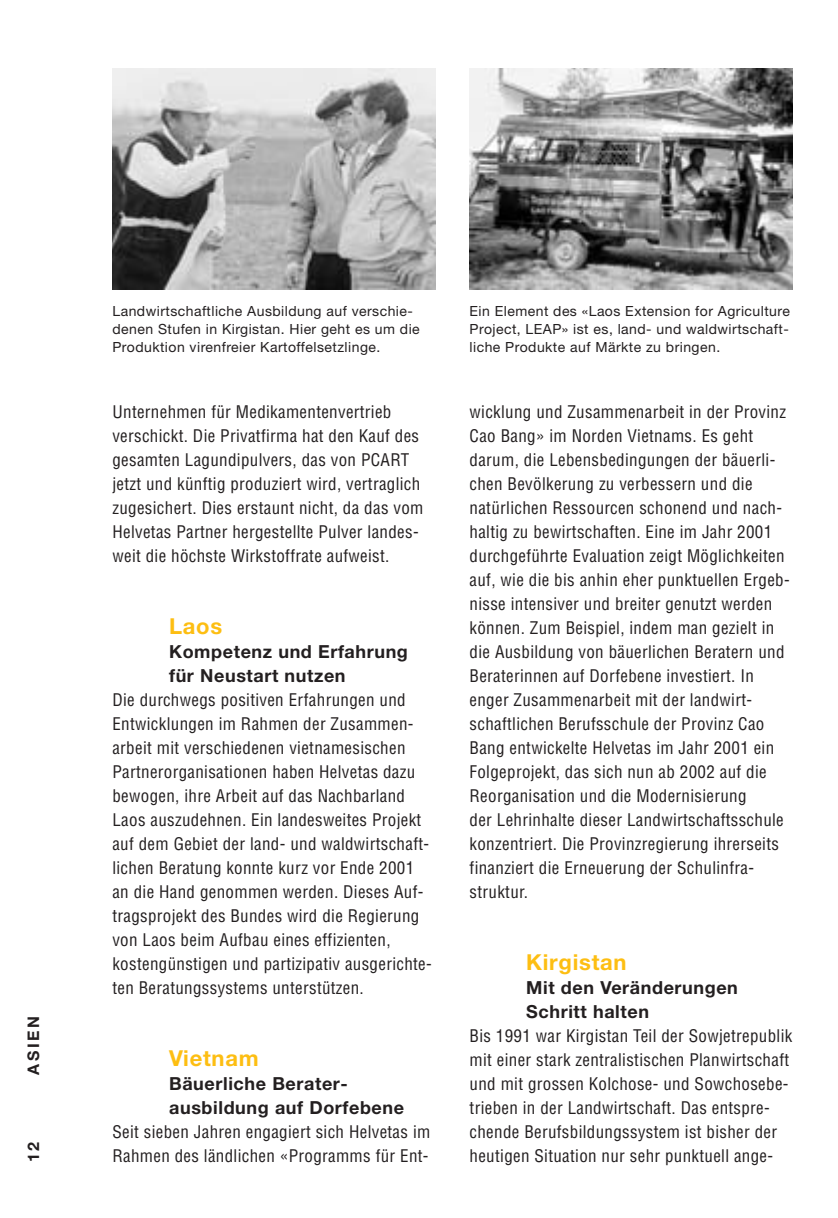
<style>
.page{position:relative;width:838px;height:1218px;background:#fff}
.page>*{position:absolute;margin:0;border:0;box-sizing:border-box;transform-origin:0 0}
.t1{font:700 22px "Helvetica Neue";letter-spacing:.035em;color:#fdbe12}
.t2{font:700 18px/24px "Helvetica Neue";letter-spacing:.035em;color:#231f20}
.t3{font:condensed 17px/24px "Helvetica";letter-spacing:.02em;color:#231f20}
.t4{font:700 16px "Helvetica Neue";letter-spacing:.165em;color:#231f20}
.t5{font:14px/18px "Helvetica Neue";letter-spacing:.035em;color:#231f20}
</style>
<div class="page">
<img style="left:112px;top:68px;width:324px;height:221px">
<img style="left:470px;top:68px;width:323px;height:221px">
<p class="t4" style="left:28px;top:1075px;width:60px;rotate:-90deg">ASIEN</p>
<p class="t4" style="left:28px;top:1162px;width:22px;rotate:-90deg">12</p>
<p class="t5" style="left:112px;top:304px;width:309px">Landwirtschaftliche Ausbildung auf verschie&shy;denen Stufen in Kirgistan. Hier geht es um die<br>Produktion virenfreier Kartoffelsetzlinge.</p>
<p class="t3" style="left:112px;top:402px;width:312px">Unternehmen für Medikamentenvertrieb verschickt. Die Privatfirma hat den Kauf des gesamten Lagundipulvers, das von PCART jetzt und künftig produziert wird, vertraglich zugesichert. Dies erstaunt nicht, da das vom Helvetas Partner hergestellte Pulver landes&shy;weit die höchste Wirkstoffrate aufweist.</p>
<p class="t1" style="left:169px;top:619px;width:55px">Laos</p>
<p class="t2" style="left:169px;top:642px;width:240px">Kompetenz und Erfahrung für Neustart nutzen</p>
<p class="t3" style="left:112px;top:690px;width:321px">Die durchwegs positiven Erfahrungen und Entwicklungen im Rahmen der Zusammen&shy;arbeit mit verschiedenen vietnamesischen Partnerorganisationen haben Helvetas dazu bewogen, ihre Arbeit auf das Nachbarland Laos auszudehnen. Ein landesweites Projekt auf dem Gebiet der land- und waldwirtschaft&shy;lichen Beratung konnte kurz vor Ende 2001 an die Hand genommen werden. Dieses Auf&shy;tragsprojekt des Bundes wird die Regierung von Laos beim Aufbau eines effizienten, kostengünstigen und partizipativ ausgerichte&shy;ten Beratungssystems unterstützen.</p>
<p class="t1" style="left:169px;top:1051px;width:91px">Vietnam</p>
<p class="t2" style="left:169px;top:1074px;width:237px">Bäuerliche Berater&shy;ausbildung auf Dorfebene</p>
<p class="t3" style="left:112px;top:1122px;width:319px">Seit sieben Jahren engagiert sich Helvetas im<br>Rahmen des ländlichen «Programms für Ent-</p>
<p class="t5" style="left:470px;top:304px;width:322px;text-align:justify">Ein Element des «Laos Extension for Agriculture Project, LEAP» ist es, land- und waldwirtschaft&shy;liche Produkte auf Märkte zu bringen.</p>
<p class="t3" style="left:470px;top:402px;width:322px">wicklung und Zusammenarbeit in der Provinz Cao Bang» im Norden Vietnams. Es geht darum, die Lebensbedingungen der bäuerli&shy;chen Bevölkerung zu verbessern und die natürlichen Ressourcen schonend und nach&shy;haltig zu bewirtschaften. Eine im Jahr 2001 durchgeführte Evaluation zeigt Möglichkeiten auf, wie die bis anhin eher punktuellen Ergeb&shy;nisse intensiver und breiter genutzt werden können. Zum Beispiel, indem man gezielt in die Ausbildung von bäuerlichen Beratern und Beraterinnen auf Dorfebene investiert. In enger Zusammenarbeit mit der landwirt&shy;schaftlichen Berufsschule der Provinz Cao Bang entwickelte Helvetas im Jahr 2001 ein Folgeprojekt, das sich nun ab 2002 auf die Reorganisation und die Modernisierung<br>der Lehrinhalte dieser Landwirtschaftsschule konzentriert. Die Provinzregierung ihrerseits finanziert die Erneuerung der Schulinfra&shy;struktur.</p>
<p class="t1" style="left:526px;top:955px;width:102px">Kirgistan</p>
<p class="t2" style="left:526px;top:978px;width:213px">Mit den Veränderungen<br>Schritt halten</p>
<p class="t3" style="left:470px;top:1026px;width:324px">Bis 1991 war Kirgistan Teil der Sowjetrepublik mit einer stark zentralistischen Planwirtschaft und mit grossen Kolchose- und Sowchosebe&shy;trieben in der Landwirtschaft. Das entspre&shy;chende Berufsbildungssystem ist bisher der heutigen Situation nur sehr punktuell ange-</p>
</div>
